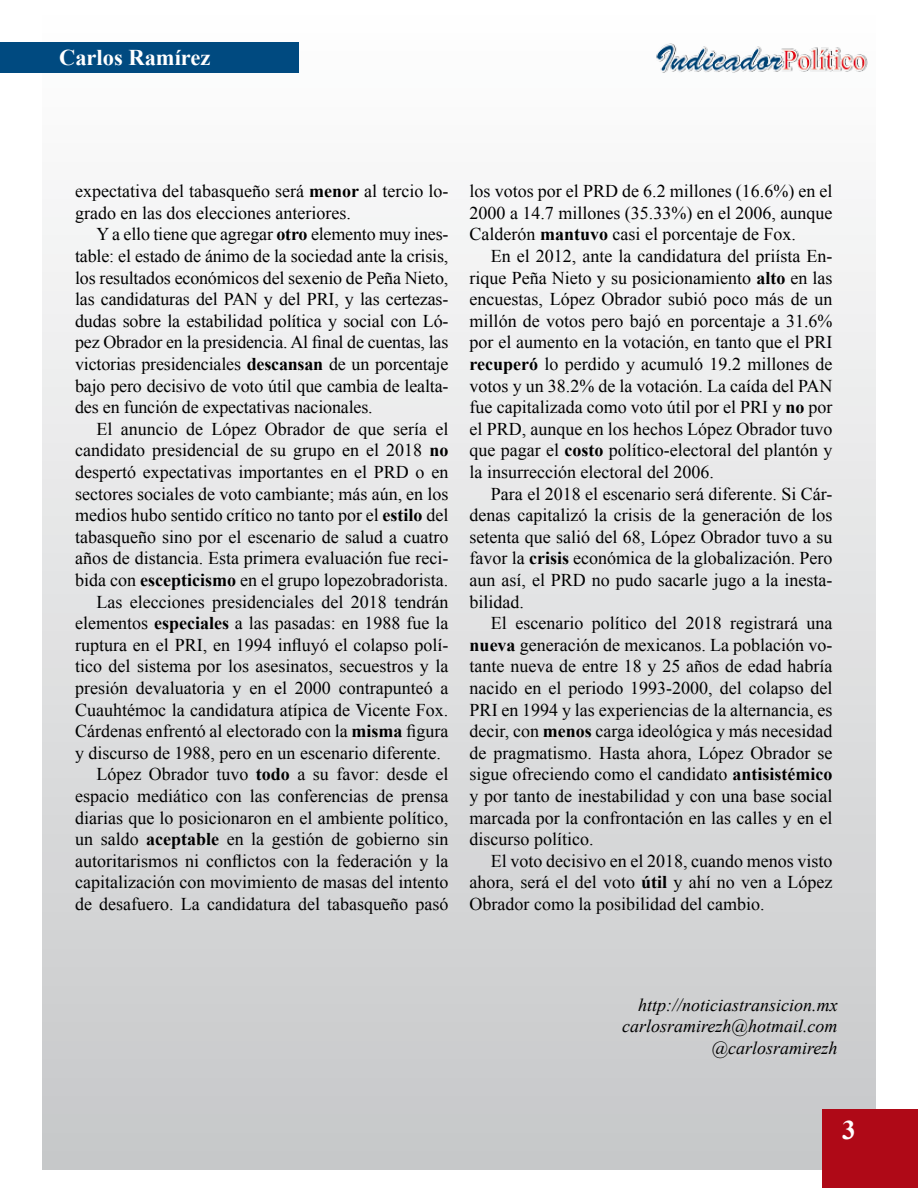
<style>
.page{position:relative;width:918px;height:1188px;background:#fff}
.page>*{position:absolute;margin:0;border:0;box-sizing:border-box;transform-origin:0 0}
.t1{font:700 27px "Times New Roman";color:#fff}
.t2{font:700 22.5px "Times New Roman";color:#fff}
.t3{font:18px/21.6px "Times New Roman";color:#000;text-align:justify}
.t4{font:italic 18px/21.6px "Times New Roman";color:#000;text-align:right}
.s1{font-weight:700}
</style>
<div class="page">
<div style="left:43px;top:0;width:832px;height:1169px;background:linear-gradient(to bottom,#fff,#c7c8c9)"></div>
<div style="left:0;top:43px;width:299px;height:30px;background:#004a80"></div>
<div style="left:822px;top:1110px;width:96px;height:78px;background:#af0917"></div>
<img style="left:649px;top:43px;width:224px;height:30px">
<p class="t2" style="left:59px;top:42px;width:153px">Carlos Ramírez</p>
<p class="t3" style="left:75px;top:180px;width:375px">expectativa del tabasqueño será <span class="s1">menor</span> al tercio lo&shy;grado en las dos elecciones anteriores.</p>
<p class="t3" style="left:75px;top:223px;width:375px;text-indent:21px">Y a ello tiene que agregar <span class="s1">otro</span> elemento muy ines&shy;table: el estado de ánimo de la sociedad ante la crisis, los resultados económicos del sexenio de Peña Nieto, las candidaturas del PAN y del PRI, y las certezas&shy;dudas sobre la estabilidad política y social con Ló&shy;pez Obrador en la presidencia. Al final de cuentas, las victorias presidenciales <span class="s1">descansan</span> de un porcentaje bajo pero decisivo de voto útil que cambia de lealta&shy;des en función de expectativas nacionales.</p>
<p class="t3" style="left:96px;top:418px;width:354px">El anuncio de López Obrador de que sería el</p>
<p class="t3" style="left:75px;top:439px;width:375px">candidato presidencial de su grupo en el 2018 <span class="s1">no</span></p>
<p class="t3" style="left:75px;top:461px;width:375px">despertó expectativas importantes en el PRD o en</p>
<p class="t3" style="left:75px;top:483px;width:375px">sectores sociales de voto cambiante; más aún, en los</p>
<p class="t3" style="left:75px;top:504px;width:375px">medios hubo sentido crítico no tanto por el <span class="s1">estilo</span> del</p>
<p class="t3" style="left:75px;top:526px;width:375px">tabasqueño sino por el escenario de salud a cuatro</p>
<p class="t3" style="left:75px;top:547px;width:375px">años de distancia. Esta primera evaluación fue reci-</p>
<p class="t3" style="left:75px;top:569px;width:375px">bida con <span class="s1">escepticismo</span> en el grupo lopezobradorista.</p>
<p class="t3" style="left:96px;top:591px;width:354px">Las elecciones presidenciales del 2018 tendrán</p>
<p class="t3" style="left:75px;top:612px;width:375px">elementos <span class="s1">especiales</span> a las pasadas: en 1988 fue la</p>
<p class="t3" style="left:75px;top:634px;width:375px">ruptura en el PRI, en 1994 influyó el colapso polí-</p>
<p class="t3" style="left:75px;top:655px;width:375px">tico del sistema por los asesinatos, secuestros y la</p>
<p class="t3" style="left:75px;top:677px;width:375px">presión devaluatoria y en el 2000 contrapunteó a</p>
<p class="t3" style="left:75px;top:699px;width:375px">Cuauhtémoc la candidatura atípica de Vicente Fox.</p>
<p class="t3" style="left:75px;top:720px;width:375px">Cárdenas enfrentó al electorado con la <span class="s1">misma</span> figura</p>
<p class="t3" style="left:75px;top:742px;width:367px">y discurso de 1988, pero en un escenario diferente.</p>
<p class="t3" style="left:96px;top:763px;width:353px">López Obrador tuvo <span class="s1">todo</span> a su favor: desde el</p>
<p class="t3" style="left:75px;top:785px;width:375px">espacio mediático con las conferencias de prensa</p>
<p class="t3" style="left:75px;top:807px;width:375px">diarias que lo posicionaron en el ambiente político,</p>
<p class="t3" style="left:75px;top:828px;width:375px">un saldo <span class="s1">aceptable</span> en la gestión de gobierno sin</p>
<p class="t3" style="left:75px;top:850px;width:375px">autoritarismos ni conflictos con la federación y la</p>
<p class="t3" style="left:75px;top:871px;width:375px">capitalización con movimiento de masas del intento</p>
<p class="t3" style="left:75px;top:893px;width:375px">de desafuero. La candidatura del tabasqueño pasó</p>
<p class="t3" style="left:470px;top:180px;width:364px">los votos por el PRD de 6.2 millones (16.6%) en el 2000 a 14.7 millones (35.33%) en el 2006, aunque Calderón <span class="s1">mantuvo</span> casi el porcentaje de Fox.</p>
<p class="t3" style="left:470px;top:245px;width:364px;text-indent:21px">En el 2012, ante la candidatura del priísta En&shy;rique Peña Nieto y su posicionamiento <span class="s1">alto</span> en las encuestas, López Obrador subió poco más de un millón de votos pero bajó en porcentaje a 31.6% por el aumento en la votación, en tanto que el PRI <span class="s1">recuperó</span> lo perdido y acumuló 19.2 millones de votos y un 38.2% de la votación. La caída del PAN fue capitalizada como voto útil por el PRI y <span class="s1">no</span> por el PRD, aunque en los hechos López Obrador tuvo que pagar el <span class="s1">costo</span> político-electoral del plantón y la insurrección electoral del 2006.</p>
<p class="t3" style="left:470px;top:483px;width:364px;text-indent:21px">Para el 2018 el escenario será diferente. Si Cár&shy;denas capitalizó la crisis de la generación de los setenta que salió del 68, López Obrador tuvo a su favor la <span class="s1">crisis</span> económica de la globalización. Pero aun así, el PRD no pudo sacarle jugo a la inesta&shy;bilidad.</p>
<p class="t3" style="left:470px;top:612px;width:364px;text-indent:21px">El escenario político del 2018 registrará una <span class="s1">nueva</span> generación de mexicanos. La población vo&shy;tante nueva de entre 18 y 25 años de edad habría nacido en el periodo 1993-2000, del colapso del PRI en 1994 y las experiencias de la alternancia, es decir, con <span class="s1">menos</span> carga ideológica y más necesidad de pragmatismo. Hasta ahora, López Obrador se sigue ofreciendo como el candidato <span class="s1">antisistémico </span>y por tanto de inestabilidad y con una base social marcada por la confrontación en las calles y en el discurso político.</p>
<p class="t3" style="left:470px;top:850px;width:364px;text-indent:21px">El voto decisivo en el 2018, cuando menos visto ahora, será el del voto <span class="s1">útil</span> y ahí no ven a López Obrador como la posibilidad del cambio.</p>
<p class="t4" style="left:622px;top:993px;width:217px">http://noticiastransicion.mx carlosramirezh@hotmail.com @carlosramirezh</p>
<h1 class="t1" style="left:842px;top:1111px;width:15px">3</h1>
</div>
